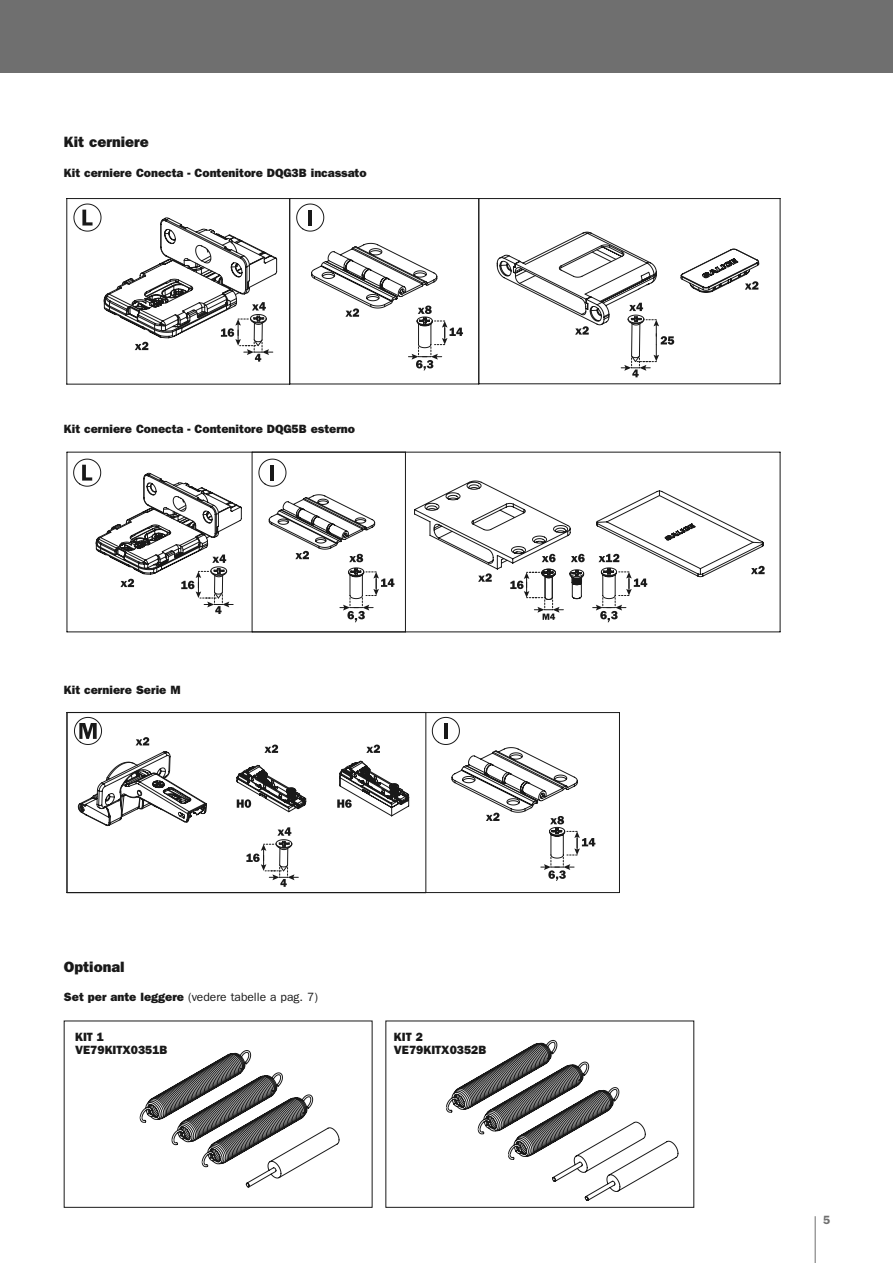
<style>
.page{position:relative;width:893px;height:1263px;background:#fff}
.page>*{position:absolute;margin:0;border:0;box-sizing:border-box;transform-origin:0 0}
.t1{font:15px "ITC Franklin Gothic Std Hvy";color:#191919}
.t2{font:12px/13.5px "ITC Franklin Gothic Std Hvy";color:#191919}
.t3{font:12px "ITC Franklin Gothic Std";color:#191919}
.t4{font:600 12px "ITC Franklin Gothic Std";color:#6f6f6f}
.s1{font-family:"ITC Franklin Gothic Std Hvy"}
</style>
<div class="page">
<div style="left:0;top:0;width:893px;height:72px;background:#6f6f6f"></div>
<svg style="left:78px;top:751px;width:129px;height:75px"></svg>
<hr style="left:67px;top:712px;width:552px;height:1px;background:#191919">
<hr style="left:67px;top:892px;width:552px;height:1px;background:#191919">
<hr style="left:619px;top:712px;width:1px;height:180px;background:#191919">
<svg style="left:236px;top:764px;width:71px;height:49px"></svg>
<svg style="left:337px;top:760px;width:73px;height:57px"></svg>
<svg style="left:246px;top:827px;width:52px;height:60px"></svg>
<hr style="left:67px;top:712px;width:1px;height:181px;background:#191919">
<hr style="left:425px;top:712px;width:1px;height:181px;background:#191919">
<svg style="left:74px;top:717px;width:28px;height:28px"></svg>
<svg style="left:432px;top:717px;width:163px;height:164px"></svg>
<hr style="left:444px;top:723px;width:4px;height:16px;background:#191919">
<svg style="left:136px;top:737px;width:13px;height:8px"></svg>
<svg style="left:264px;top:744px;width:14px;height:9px"></svg>
<svg style="left:366px;top:744px;width:14px;height:9px"></svg>
<hr style="left:479px;top:198px;width:301px;height:1px;background:#191919">
<hr style="left:479px;top:383px;width:301px;height:1px;background:#191919">
<hr style="left:780px;top:199px;width:1px;height:185px;background:#191919">
<hr style="left:67px;top:452px;width:713px;height:1px;background:#191919">
<hr style="left:67px;top:452px;width:1px;height:180px;background:#191919">
<hr style="left:67px;top:631px;width:713px;height:1px;background:#191919">
<hr style="left:780px;top:452px;width:1px;height:180px;background:#191919">
<svg style="left:680px;top:248px;width:79px;height:45px"></svg>
<svg style="left:496px;top:231px;width:178px;height:146px"></svg>
<svg style="left:311px;top:243px;width:152px;height:127px"></svg>
<svg style="left:593px;top:490px;width:172px;height:132px"></svg>
<svg style="left:268px;top:494px;width:126px;height:128px"></svg>
<svg style="left:414px;top:480px;width:171px;height:140px"></svg>
<hr style="left:67px;top:198px;width:223px;height:1px;background:#191919">
<hr style="left:66px;top:199px;width:1px;height:185px;background:#191919">
<hr style="left:67px;top:384px;width:223px;height:1px;background:#191919">
<hr style="left:290px;top:198px;width:189px;height:1px;background:#191919">
<hr style="left:289px;top:199px;width:1px;height:185px;background:#191919">
<hr style="left:290px;top:384px;width:189px;height:1px;background:#191919">
<hr style="left:478px;top:199px;width:1px;height:185px;background:#191919">
<svg style="left:296px;top:203px;width:29px;height:29px"></svg>
<hr style="left:252px;top:452px;width:1px;height:180px;background:#191919">
<hr style="left:405px;top:452px;width:1px;height:180px;background:#191919">
<svg style="left:258px;top:458px;width:29px;height:29px"></svg>
<svg style="left:73px;top:203px;width:204px;height:159px"></svg>
<hr style="left:308px;top:210px;width:4px;height:16px;background:#191919">
<hr style="left:271px;top:465px;width:3px;height:16px;background:#191919">
<svg style="left:73px;top:458px;width:169px;height:156px"></svg>
<svg style="left:139px;top:1050px;width:201px;height:138px"></svg>
<svg style="left:445px;top:1040px;width:234px;height:161px"></svg>
<div style="left:64px;top:1020px;width:308px;height:188px;border:1px solid #191919"></div>
<div style="left:385px;top:1020px;width:309px;height:188px;border:1px solid #191919"></div>
<hr style="left:815px;top:1216px;width:1px;height:47px;background:#6f6f6f">
<p class="t1" style="left:64px;top:133px;width:87px">Kit cerniere</p>
<p class="t2" style="left:64px;top:166px;width:304px">Kit cerniere Conecta - Contenitore DQG3B incassato</p>
<p class="t2" style="left:64px;top:423px;width:293px">Kit cerniere Conecta - Contenitore DQG5B esterno</p>
<p class="t2" style="left:64px;top:683px;width:118px">Kit cerniere Serie M</p>
<p class="t1" style="left:64px;top:958px;width:62px">Optional</p>
<p class="t3" style="left:64px;top:989px;width:255px"><span class="s1">Set per ante leggere</span> (vedere tabelle a pag. 7)</p>
<p class="t2" style="left:75px;top:1030px;width:94px">KIT 1<br>VE79KITX0351B</p>
<p class="t2" style="left:394px;top:1030px;width:94px">KIT 2<br>VE79KITX0352B</p>
<p class="t4" style="left:823px;top:1213px;width:9px">5</p>
</div>
